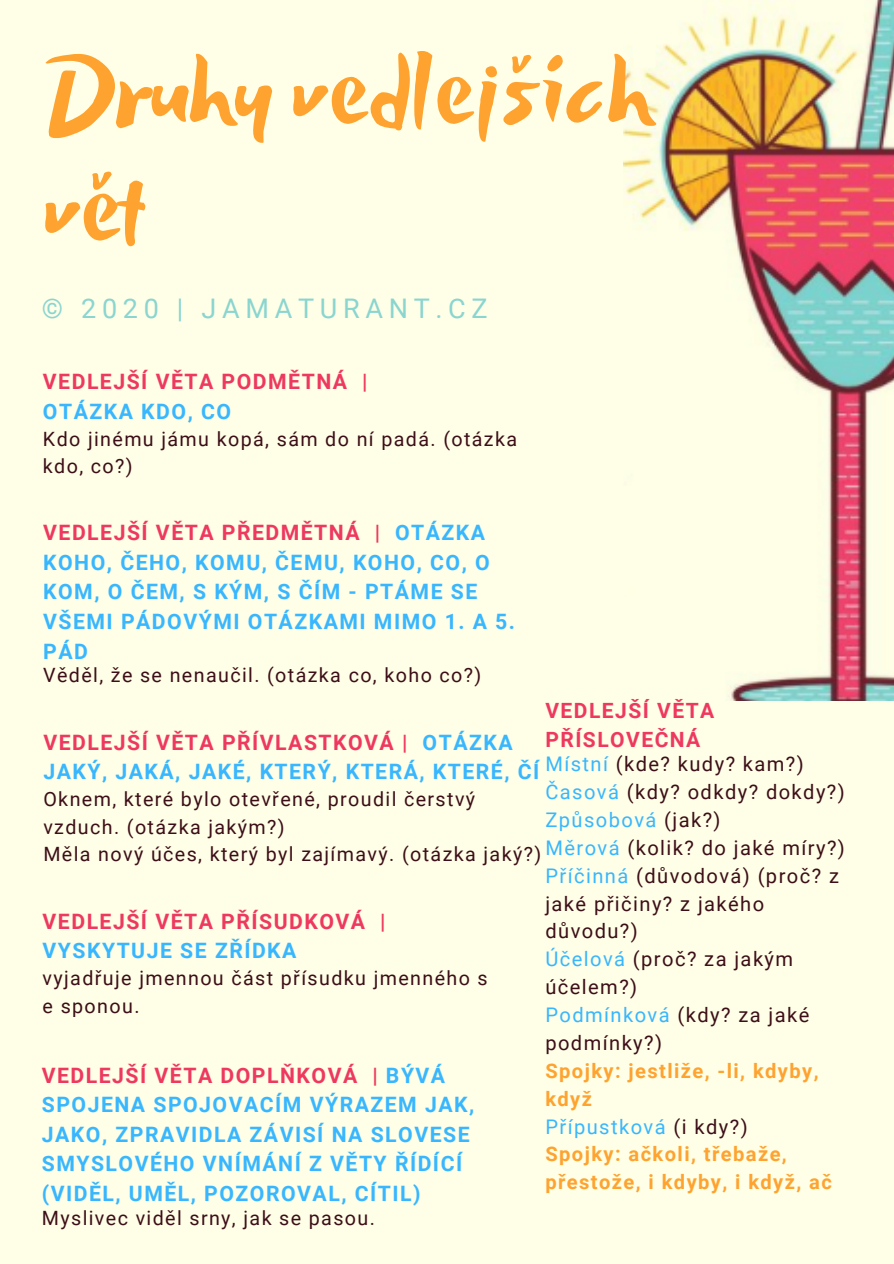
<style>
.page{position:relative;width:894px;height:1264px;background:#fff}
.page>*{position:absolute;margin:0;border:0;box-sizing:border-box;transform-origin:0 0}
.t1{font:108.15px/116.7px "Beach Resort";color:#ffa330}
.t2{font:27px "Roboto";letter-spacing:.21em;color:#8ad5d0}
.t3{font:700 21.15px/29.5px "Roboto";letter-spacing:.07em;color:#38b6ff}
.t4{font:700 21.15px "Roboto";letter-spacing:.07em;color:#ee385f}
.t5{font:700 21px/29px "Roboto";letter-spacing:.07em;color:#ee385f}
.t6{font:20.1px/27.9px "Roboto";letter-spacing:.07em;color:#3d0e18}
.t7{font:700 20.1px/27.9px "Roboto";letter-spacing:.07em;color:#ffa330}
.t8{font:19.65px/27.5px "Roboto";letter-spacing:.07em;color:#3d0e18}
.s1{color:#ee385f}
.s2{color:#38b6ff}
.s3{font-weight:400;color:#38b6ff}
.s4{font-weight:400;color:#3d0e18}
</style>
<div class="page">
<div style="left:0;top:0;width:893px;height:1263px;background:#feffe6"></div>
<img style="left:623px;top:0;width:270px;height:700px">
<h1 class="t1" style="left:45px;top:41px;width:611px">Druhy vedlejších vět</h1>
<p class="t2" style="left:42px;top:293px;width:447px">© 2020 | JAMATURANT.CZ</p>
<p class="t4" style="left:43px;top:369px;width:326px">VEDLEJŠÍ VĚTA PODMĚTNÁ |</p>
<p class="t3" style="left:43px;top:396px;width:190px">OTÁZKA KDO, CO</p>
<p class="t8" style="left:43px;top:425px;width:475px">Kdo jinému jámu kopá, sám do ní padá. (otázka kdo, co?)</p>
<p class="t3" style="left:43px;top:518px;width:473px"><span class="s1">VEDLEJŠÍ VĚTA PŘEDMĚTNÁ |</span> OTÁZKA<br>KOHO, ČEHO, KOMU, ČEMU, KOHO, CO, O<br>KOM, O ČEM, S KÝM, S ČÍM - PTÁME SE<br>VŠEMI PÁDOVÝMI OTÁZKAMI MIMO 1. A 5.<br>PÁD</p>
<p class="t8" style="left:43px;top:661px;width:439px">Věděl, že se nenaučil. (otázka co, koho co?)</p>
<p class="t5" style="left:545px;top:696px;width:170px">VEDLEJŠÍ VĚTA<br>PŘÍSLOVEČNÁ</p>
<p class="t6" style="left:545px;top:750px;width:301px"><span class="s2">Místní</span> (kde? kudy? kam?)<br><span class="s2">Časová</span> (kdy? odkdy? dokdy?)<br><span class="s2">Způsobová</span> (jak?)<br><span class="s2">Měrová</span> (kolik? do jaké míry?)<br><span class="s2">Příčinná</span> (důvodová) (proč? z jaké přičiny? z jakého důvodu?)<br><span class="s2">Účelová</span> (proč? za jakým účelem?)<br><span class="s2">Podmínková</span> (kdy? za jaké podmínky?)</p>
<p class="t7" style="left:545px;top:1056px;width:288px">Spojky: jestliže, -li, kdyby, když<br><span class="s3">Přípustková</span> <span class="s4">(i kdy?)<br></span>Spojky: ačkoli, třebaže, přestože, i kdyby, i když, ač</p>
<p class="t3" style="left:43px;top:727px;width:497px"><span class="s1">VEDLEJŠÍ VĚTA PŘÍVLASTKOVÁ |</span> OTÁZKA<br>JAKÝ, JAKÁ, JAKÉ, KTERÝ, KTERÁ, KTERÉ, ČÍ</p>
<p class="t8" style="left:43px;top:785px;width:499px">Oknem, které bylo otevřené, proudil čerstvý vzduch. (otázka jakým?)<br>Měla nový účes, který byl zajímavý. (otázka jaký?)</p>
<p class="t4" style="left:43px;top:909px;width:344px">VEDLEJŠÍ VĚTA PŘÍSUDKOVÁ |</p>
<p class="t3" style="left:43px;top:936px;width:255px">VYSKYTUJE SE ZŘÍDKA</p>
<p class="t8" style="left:43px;top:964px;width:446px">vyjadřuje jmennou část přísudku jmenného s e sponou.</p>
<p class="t3" style="left:42px;top:1060px;width:434px"><span class="s1">VEDLEJŠÍ VĚTA DOPLŇKOVÁ |</span> BÝVÁ<br>SPOJENA SPOJOVACÍM VÝRAZEM JAK,<br>JAKO, ZPRAVIDLA ZÁVISÍ NA SLOVESE<br>SMYSLOVÉHO VNÍMÁNÍ Z VĚTY ŘÍDÍCÍ (VIDĚL, UMĚL, POZOROVAL, CÍTIL)</p>
<p class="t8" style="left:42px;top:1204px;width:334px">Myslivec viděl srny, jak se pasou.</p>
</div>
